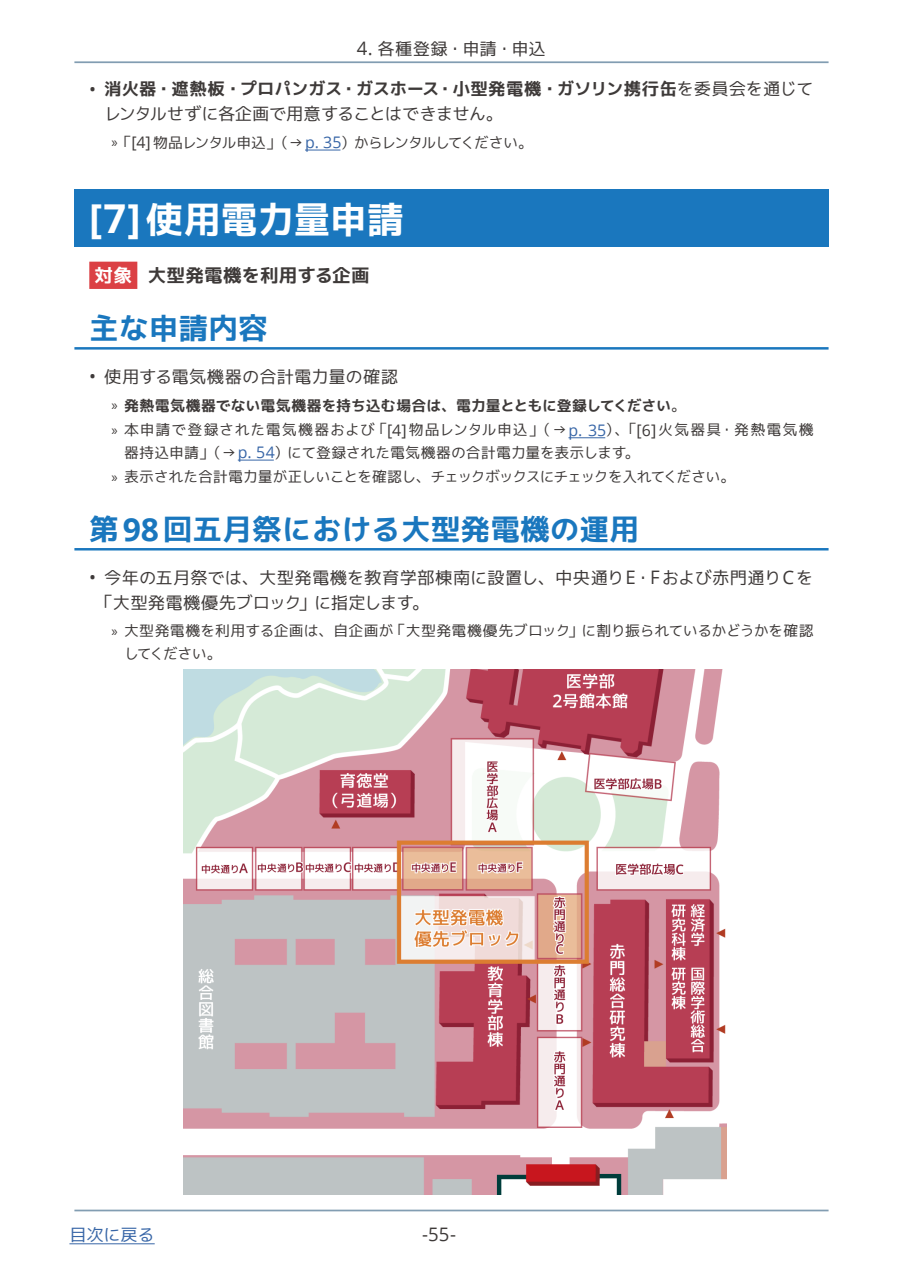
<style>
.page{position:relative;width:903px;height:1275px;background:#fff}
.page>*{position:absolute;margin:0;border:0;box-sizing:border-box;transform-origin:0 0}
.t1{font:37.27px "mplus 2 p bold";letter-spacing:-.01em;color:#fff}
.t2{font:29.75px "mplus 2 p bold";color:#1a77be}
.t3{font:18.55px "mplus 2 p bold";letter-spacing:.01em;color:#3e3a39}
.t4{font:18.55px "Open Sans";color:#3e3a39}
.t5{font:18.55px "mplus 2 p bold";color:#fff}
.t6{font:17.32px/24.8px "mplus 2 p regular";letter-spacing:-.005em;color:#3e3a39}
.t7{font:17.32px "mplus 2 p regular";letter-spacing:-.045em;color:#3e3a39}
.t8{font:17.32px "mplus 2 p bold";letter-spacing:.01em;color:#3e3a39}
.t9{font:17.32px "mplus 2 p bold";letter-spacing:-.015em;color:#3e3a39}
.t10{font:17.32px "mplus 2 p regular";letter-spacing:-.02em;color:#3866a7}
.t11{font:14.88px/22.4px "mplus 2 p regular";letter-spacing:.015em;color:#3e3a39}
.t12{font:14.88px "mplus 2 p regular";letter-spacing:-.05em;color:#3e3a39}
.t13{font:14.88px/22.4px "mplus 2 p regular";letter-spacing:-.01em;color:#3e3a39}
.t14{font:14.88px "mplus 2 p bold";color:#3e3a39}
.t15{font:14.88px "mplus 2 p regular";letter-spacing:.065em;color:#3e3a39}
.t16{font:14.88px "mplus 2 p regular";letter-spacing:-.065em;color:#3e3a39}
.t17{font:14.88px "mplus 2 p regular";letter-spacing:.025em;color:#3e3a39}
.s1{font-family:"Open Sans";font-size:18.55px}
.s2{font-family:"Myriad Pro"}
.s3{font-family:"Open Sans";font-size:15.92px}
.s4{font-family:"Open Sans";font-size:15.92px;color:#3866a7}
.s5{font-family:"mplus 2 p regular"}
.s6{font-family:"Open Sans";font-weight:700;font-size:39.73px}
.s7{font-family:"Open Sans";font-weight:700;font-size:31.85px}
</style>
<div class="page">
<hr style="left:74px;top:61px;width:754px;height:2px;background:#829db2">
<hr style="left:74px;top:1210px;width:754px;height:1px;background:#829db2">
<hr style="left:69px;top:1243px;width:86px;height:1px;background:#3866a7">
<hr style="left:305px;top:150px;width:35px;height:1px;background:#3866a7">
<div style="left:74px;top:189px;width:754px;height:57px;background:#1a77be"></div>
<div style="left:89px;top:262px;width:48px;height:27px;background:#db4044"></div>
<hr style="left:74px;top:347px;width:754px;height:3px;background:#1a77be">
<hr style="left:568px;top:437px;width:37px;height:1px;background:#3866a7">
<hr style="left:238px;top:460px;width:36px;height:1px;background:#3866a7">
<hr style="left:74px;top:548px;width:754px;height:2px;background:#1a77be">
<img style="left:184px;top:670px;width:542px;height:525px">
<p class="t6" style="left:357px;top:36px;width:190px"><span class="s1">4.</span> 各種登録・申請・申込</p>
<p class="t9" style="left:89px;top:77px;width:352px"><span class="s1">•</span> 消火器・遮熱板・プロパンガス・ガスホース</p>
<p class="t7" style="left:104px;top:101px;width:400px">レンタルせずに各企画で用意することはできません。</p>
<p class="t16" style="left:112px;top:132px;width:423px"><span class="s2">»</span>「<span class="s3">[ ]4</span> 物品レンタル申込」（→ <span class="s4">p. 35</span>）からレンタルしてください。</p>
<p class="t8" style="left:436px;top:77px;width:379px">・小型発電機・ガソリン携行缶<span class="s5">を委員会を通じて</span></p>
<h1 class="t1" style="left:89px;top:192px;width:316px"><span class="s6">]7[</span> 使用電力量申請</h1>
<p class="t3" style="left:148px;top:262px;width:223px">大型発電機を利用する企画</p>
<p class="t5" style="left:94px;top:262px;width:39px">対象</p>
<h2 class="t2" style="left:89px;top:307px;width:180px">主な申請内容</h2>
<p class="t6" style="left:89px;top:364px;width:310px"><span class="s1">•</span> 使用する電気機器の合計電力量の確認</p>
<p class="t14" style="left:112px;top:394px;width:576px"><span class="s2">»</span> 発熱電気機器でない電気機器を持ち込む場合は、電力量とともに登録してください<span class="s5">。</span></p>
<p class="t15" style="left:372px;top:419px;width:443px">「<span class="s3">[ ]4</span> 物品レンタル申込」（→<span class="s4">p. 35</span>）、「<span class="s3">[ ]6</span> 火気器具・発熱電気機</p>
<p class="t11" style="left:124px;top:419px;width:517px;text-indent:-12px"><span class="s2">»</span> 本申請で登録された電気機器および<br>器持込申請」（→<span class="s4">p. 54</span>）にて登録された電気機器の合計電力量を表示します。</p>
<p class="t12" style="left:112px;top:466px;width:625px"><span class="s2">»</span> 表示された合計電力量が正しいことを確認し、チェックボックスにチェックを入れてください。</p>
<h2 class="t2" style="left:89px;top:508px;width:551px">第<span class="s7">98</span>回五月祭における大型発電機の運用</h2>
<p class="t6" style="left:298px;top:565px;width:517px;text-indent:-209px"><span class="s1">•</span> 今年の五月祭では、大型発電機を教育学部棟南に設置し、中央通り<span class="s1">E</span>・<span class="s1">F</span>および赤門通り<span class="s1">C</span>を」に指定します。</p>
<p class="t6" style="left:95px;top:590px;width:208px">「大型発電機優先ブロック</p>
<p class="t17" style="left:391px;top:620px;width:181px">「大型発電機優先ブロック</p>
<p class="t13" style="left:568px;top:620px;width:247px">」に割り振られているかどうかを確認</p>
<p class="t13" style="left:124px;top:620px;width:271px;text-indent:-12px"><span class="s2">»</span> 大型発電機を利用する企画は、自企画がしてください。</p>
<p class="t10" style="left:69px;top:1222px;width:87px">目次に戻る</p>
<p class="t4" style="left:422px;top:1222px;width:35px">-55-</p>
</div>
